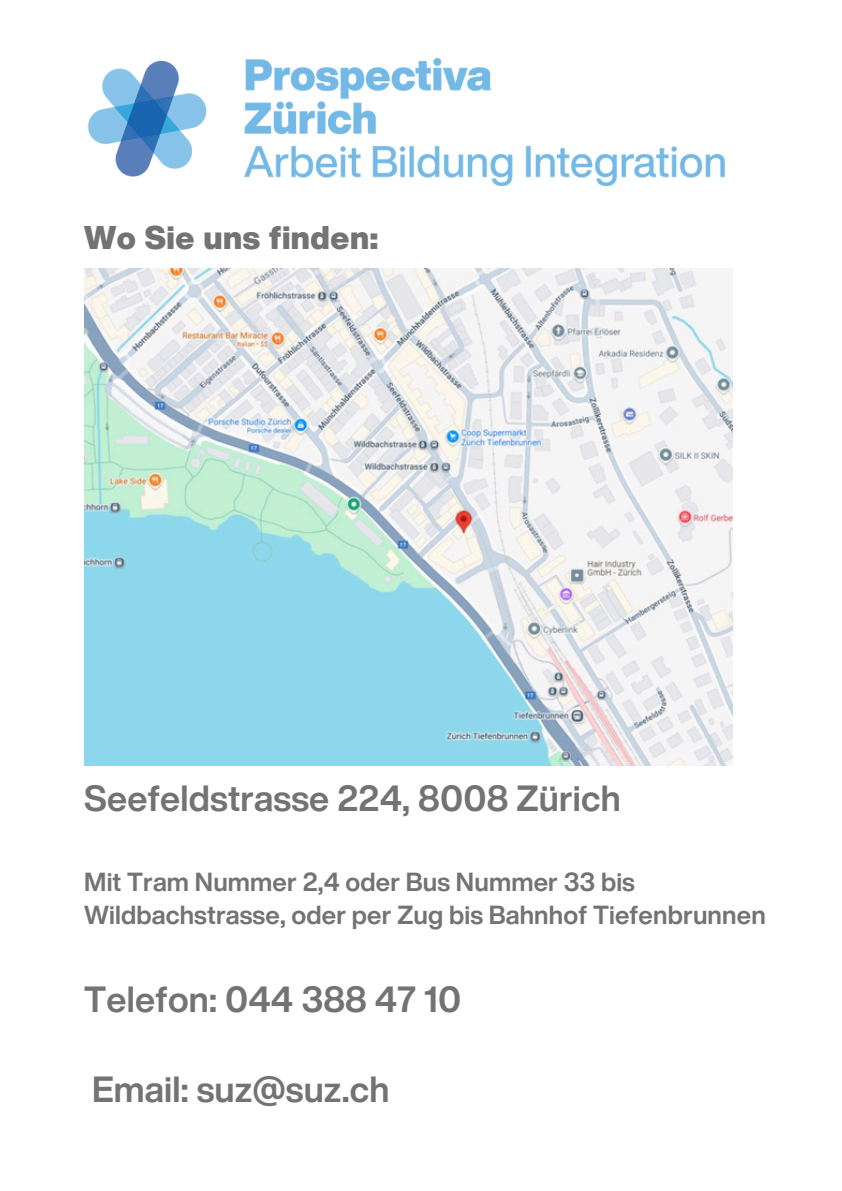
<style>
.page{position:relative;width:842px;height:1191px;background:#fff}
.page>*{position:absolute;margin:0;border:0;box-sizing:border-box;transform-origin:0 0}
.t1{font:700 35.4px "Helvetica Now Display";letter-spacing:.005em;color:#737373}
.t2{font:900 32px "Helvetica Now Display";letter-spacing:.015em;color:#737373}
.t3{font:700 25.6px/33px "Helvetica Now Display";letter-spacing:.005em;color:#737373}
</style>
<div class="page">
<img style="left:87px;top:57px;width:638px;height:130px">
<img style="left:84px;top:269px;width:648px;height:496px">
<h1 class="t2" style="left:84px;top:214px;width:295px">Wo Sie uns finden:</h1>
<p class="t1" style="left:84px;top:772px;width:538px">Seefeldstrasse 224, 8008 Zürich</p>
<h1 class="t3" style="left:84px;top:865px;width:683px">Mit Tram Nummer 2,4 oder Bus Nummer 33 bis<br>Wildbachstrasse, oder per Zug bis Bahnhof Tiefenbrunnen</h1>
<p class="t1" style="left:84px;top:973px;width:378px">Telefon: 044 388 47 10</p>
<h1 class="t1" style="left:92px;top:1063px;width:299px">Email: suz@suz.ch</h1>
</div>
